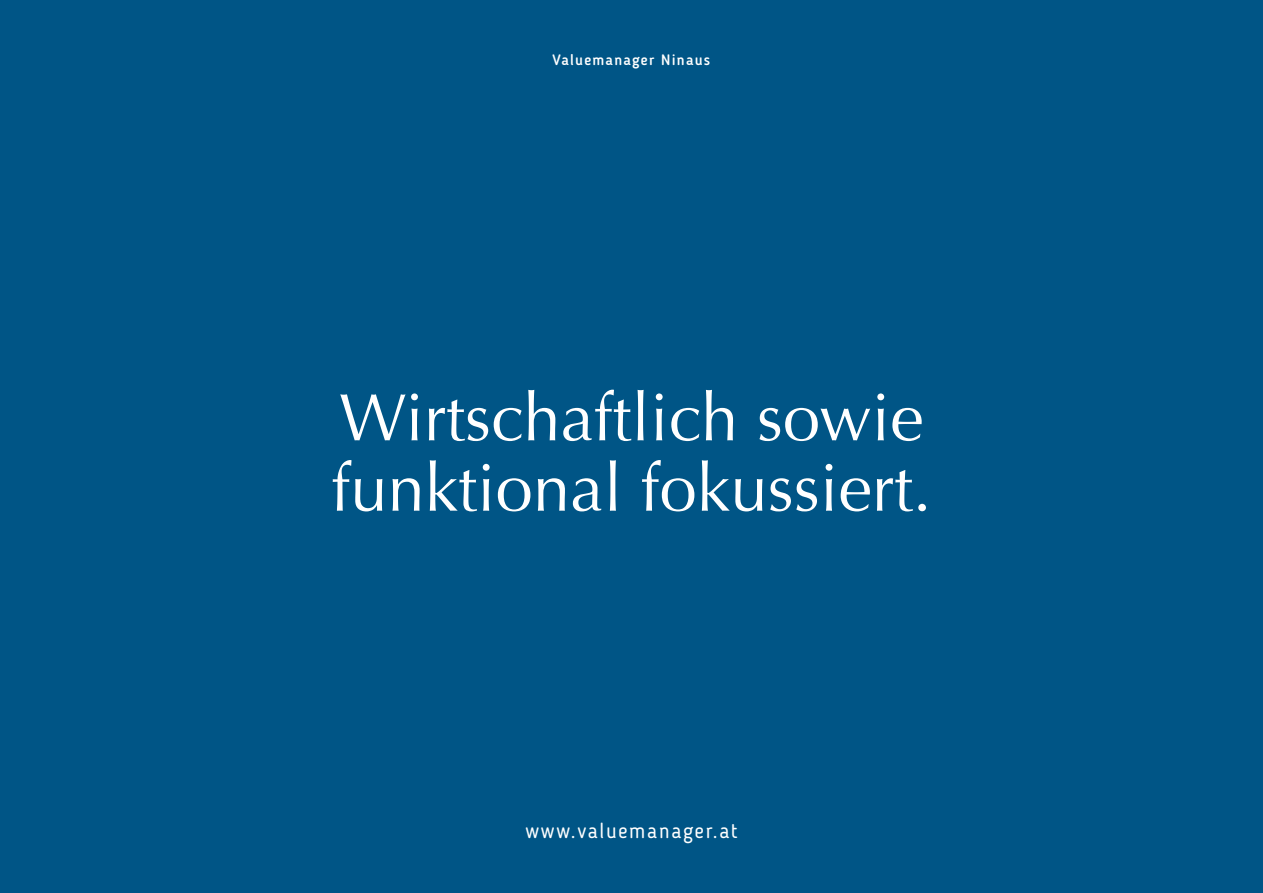
<style>
.page{position:relative;width:1263px;height:893px;background:#005586}
.page>*{position:absolute;margin:0;border:0;box-sizing:border-box;transform-origin:0 0}
.t1{font:67.05px/70.3px "Optima";color:#fff}
.t2{font:21px "Blogger Sans";letter-spacing:.08em;color:#fff}
.t3{font:500 15px "Blogger Sans";letter-spacing:.08em;color:#fff}
</style>
<div class="page">
<p class="t3" style="left:553px;top:51px;width:159px">Valuemanager Ninaus</p>
<p class="t1" style="left:331px;top:383px;width:601px">Wirtschaftlich sowie funktional fokussiert.</p>
<p class="t2" style="left:525px;top:818px;width:214px">www.valuemanager.at</p>
</div>
